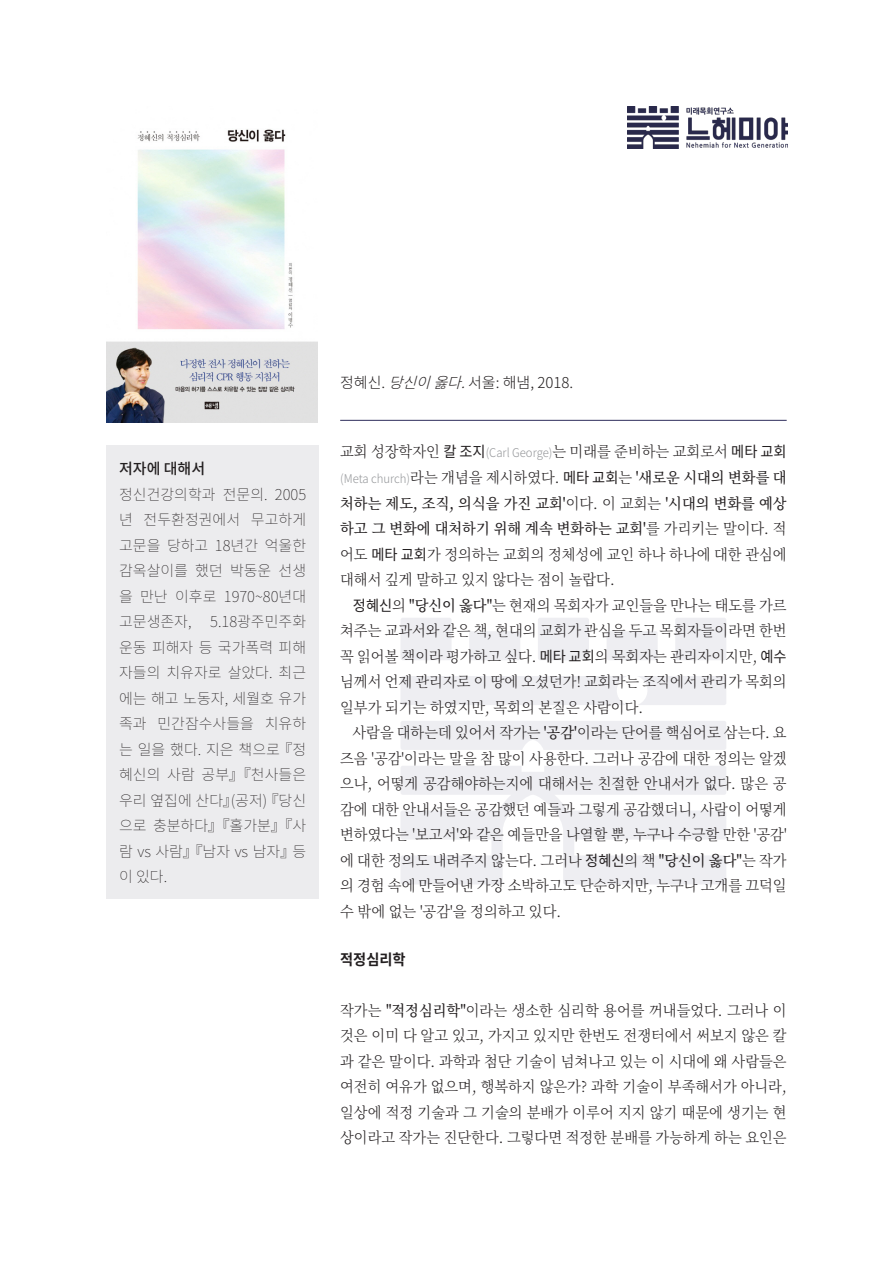
<style>
.page{position:relative;width:893px;height:1263px;background:#fff}
.page>*{position:absolute;margin:0;border:0;box-sizing:border-box;transform-origin:0 0}
.t1{font:300 15px/25.5px "Noto Serif CJ Kkr";color:#231f20;text-align:justify;scale:.95 1}
.t2{font:100 15px/25.5px "Noto Sans CJ Kkr";color:#231f20;text-align:justify}
.t3{font:300 15px "Noto Sans CJ Kkr";color:#231f20}
.t4{font:500 15px "Noto Sans CJ Kkr";color:#231f20}
.t5{font:700 15px "Noto Sans CJ Kkr";color:#231f20;scale:.95 1}
.t6{font:300 12px "Noto Sans CJ Kkr";color:#939598;scale:.95 1}
.s1{font-style:italic}
.s2{font-family:"Noto Sans CJ Kkr";font-weight:400}
.s3{font-family:"Noto Sans CJ Kkr";font-size:12px;color:#939598}
.s4{font-family:"Noto Serif CJ Kkr";font-size:15px;color:#231f20}
.s5{font-weight:400;font-size:15px;color:#231f20}
.s6{font-family:"Noto Serif CJ Kkr";font-weight:500;font-size:15px;color:#231f20}
.s7{font-weight:500}
</style>
<div class="page">
<div style="left:400px;top:618px;width:52px;height:42px;background:#eeeef2;border-radius:2px"></div>
<div style="left:469px;top:631px;width:51px;height:29px;background:#eeeef2;border-radius:2px"></div>
<div style="left:538px;top:618px;width:51px;height:42px;background:#eeeef2;border-radius:2px"></div>
<div style="left:607px;top:631px;width:51px;height:29px;background:#eeeef2;border-radius:2px"></div>
<div style="left:675px;top:618px;width:51px;height:42px;background:#eeeef2;border-radius:2px"></div>
<svg style="left:401px;top:766px;width:325px;height:118px"></svg>
<svg style="left:638px;top:676px;width:88px;height:29px;background:#efeff2"></svg>
<div style="left:401px;top:676px;width:225px;height:29px;background:#eeeef2"></div>
<div style="left:401px;top:721px;width:325px;height:29px;background:#eeeef2"></div>
<img style="left:627px;top:106px;width:161px;height:43px">
<hr style="left:340px;top:420px;width:447px;height:1px;background:#2e2d5b">
<div style="left:106px;top:445px;width:213px;height:454px;background:#ececee"></div>
<img style="left:106px;top:129px;width:211px;height:293px">
<p class="t4" style="left:119px;top:460px;width:88px">저자에 대해서</p>
<p class="t2" style="left:119px;top:482px;width:189px">정신건강의학과 전문의. 2005 년 전두환정권에서 무고하게 고문을 당하고 18년간 억울한 감옥살이를 했던 박동운 선생 을 만난 이후로 1970~80년대 고문생존자, 5.18광주민주화 운동 피해자 등 국가폭력 피해 자들의 치유자로 살았다. 최근 에는 해고 노동자, 세월호 유가 족과 민간잠수사들을 치유하 는 일을 했다. 지은 책으로 『정 혜신의 사람 공부』『천사들은 우리 옆집에 산다』(공저) 『당신 으로 충분하다』『홀가분』『사 람 vs 사람』『남자 vs 남자』등 이 있다.</p>
<p class="t3" style="left:340px;top:374px;width:235px">정혜신. <span class="s1">당신이옳다.</span>서울: 해냄, 2018.</p>
<p class="t1" style="left:340px;top:440px;width:471px">교회 성장학자인 <span class="s2">칼 조지</span><span class="s3">(Carl George)</span>는 미래를 준비하는 교회로서 <span class="s2">메타 교회</span></p>
<p class="t6" style="left:340px;top:472px;width:471px">(Meta church)<span class="s4">라는 개념을 제시하였다.</span> <span class="s5">메타 교회</span><span class="s4">는</span> <span class="s6">'새로운 시대의 변화를 대</span></p>
<p class="t1" style="left:340px;top:491px;width:471px"><span class="s7">처하는 제도, 조직, 의식을 가진 교회'</span>이다. 이 교회는 <span class="s7">'시대의 변화를 예상 하고 그 변화에 대처하기 위해 계속 변화하는 교회'</span>를 가리키는 말이다. 적 어도 <span class="s2">메타 교회</span>가 정의하는 교회의 정체성에 교인 하나 하나에 대한 관심에 대해서 깊게 말하고 있지 않다는 점이 놀랍다.</p>
<p class="t1" style="left:340px;top:593px;width:471px;text-indent:13px"><span class="s2">정혜신</span>의 <span class="s7">"당신이 옳다"</span>는 현재의 목회자가 교인들을 만나는 태도를 가르 쳐주는 교과서와 같은 책, 현대의 교회가 관심을 두고 목회자들이라면 한번 꼭 읽어볼 책이라 평가하고 싶다. <span class="s2">메타 교회</span>의 목회자는 관리자이지만, <span class="s2">예수 </span>님께서 언제 관리자로 이 땅에 오셨던가! 교회라는 조직에서 관리가 목회의 일부가 되기는 하였지만, 목회의 본질은 사람이다.</p>
<p class="t1" style="left:340px;top:720px;width:471px;text-indent:12px">사람을 대하는데 있어서 작가는 <span class="s7">'공감'</span>이라는 단어를 핵심어로 삼는다. 요 즈음 '공감'이라는 말을 참 많이 사용한다. 그러나 공감에 대한 정의는 알겠 으나, 어떻게 공감해야하는지에 대해서는 친절한 안내서가 없다. 많은 공 감에 대한 안내서들은 공감했던 예들과 그렇게 공감했더니, 사람이 어떻게 변하였다는 '보고서'와 같은 예들만을 나열할 뿐, 누구나 수긍할 만한 '공감' 에 대한 정의도 내려주지 않는다. 그러나 <span class="s2">정혜신</span>의 책 <span class="s7">"당신이 옳다"</span>는 작가 의 경험 속에 만들어낸 가장 소박하고도 단순하지만, 누구나 고개를 끄덕일 수 밖에 없는 '공감'을 정의하고 있다.</p>
<p class="t5" style="left:340px;top:950px;width:71px">적정심리학</p>
<p class="t1" style="left:340px;top:998px;width:471px">작가는 <span class="s7">"적정심리학"</span>이라는 생소한 심리학 용어를 꺼내들었다. 그러나 이 것은 이미 다 알고 있고, 가지고 있지만 한번도 전쟁터에서 써보지 않은 칼 과 같은 말이다. 과학과 첨단 기술이 넘쳐나고 있는 이 시대에 왜 사람들은 여전히 여유가 없으며, 행복하지 않은가? 과학 기술이 부족해서가 아니라, 일상에 적정 기술과 그 기술의 분배가 이루어 지지 않기 때문에 생기는 현 상이라고 작가는 진단한다. 그렇다면 적정한 분배를 가능하게 하는 요인은</p>
</div>
